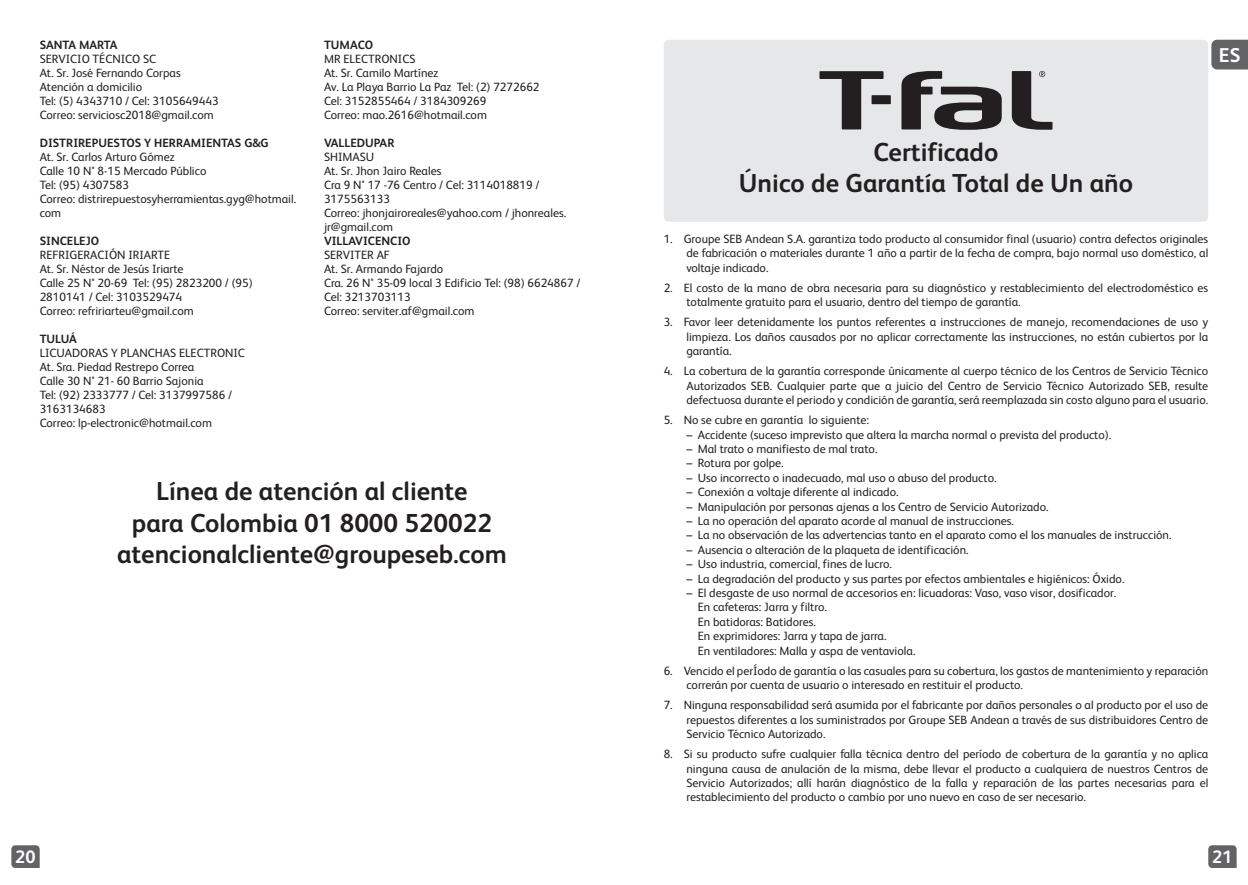
<style>
.page{position:relative;width:1248px;height:885px;background:#fff}
.page>*{position:absolute;margin:0;border:0;box-sizing:border-box;transform-origin:0 0}
.t1{font:700 26px/31.2px "FS Albert";color:#231f20;text-align:center}
.t2{font:700 20px "FS Albert";color:#fff}
.t3{font:700 18px "FS Albert";color:#fff}
.t4{font:12px/14px "FS Albert";color:#231f20}
.t5{font:700 12px "FS Albert";color:#231f20}
</style>
<div class="page">
<svg style="left:1208px;top:845px;width:28px;height:22px"></svg>
<svg style="left:11px;top:845px;width:29px;height:22px"></svg>
<svg style="left:1211px;top:40px;width:36px;height:29px"></svg>
<div style="left:663px;top:40px;width:545px;height:182px;background:#e6e7e9;border-radius:6px"></div>
<svg style="left:819px;top:71px;width:64px;height:58px"></svg>
<div style="left:871px;top:95px;width:19px;height:9px;background:#231f20"></div>
<svg style="left:1011px;top:71px;width:41px;height:59px"></svg>
<svg style="left:901px;top:71px;width:100px;height:59px"></svg>
<p class="t5" style="left:40px;top:37px;width:79px">SANTA MARTA</p>
<p class="t4" style="left:40px;top:51px;width:180px">SERVICIO TÉCNICO SC<br>At. Sr. José Fernando Corpas<br>Atención a domicilio<br>Tel: (5) 4343710 / Cel: 3105649443<br>Correo: serviciosc2018@gmail.com</p>
<p class="t5" style="left:40px;top:135px;width:230px">DISTRIREPUESTOS Y HERRAMIENTAS G&amp;G</p>
<p class="t4" style="left:40px;top:149px;width:258px">At. Sr. Carlos Arturo Gómez<br>Calle 10 N° 8-15 Mercado Público<br>Tel: (95) 4307583<br>Correo: distrirepuestosyherramientas.gyg@hotmail. com</p>
<p class="t5" style="left:40px;top:233px;width:61px">SINCELEJO</p>
<p class="t4" style="left:40px;top:247px;width:214px">REFRIGERACIÓN IRIARTE<br>At. Sr. Néstor de Jesús Iriarte<br>Calle 25 N° 20-69 Tel: (95) 2823200 / (95)<br>2810141 / Cel: 3103529474<br>Correo: refririarteu@gmail.com</p>
<p class="t5" style="left:40px;top:331px;width:39px">TULUÁ</p>
<p class="t4" style="left:40px;top:345px;width:207px">LICUADORAS Y PLANCHAS ELECTRONIC<br>At. Sra. Piedad Restrepo Correa<br>Calle 30 N° 21- 60 Barrio Sajonia<br>Tel: (92) 2333777 / Cel: 3137997586 /<br>3163134683<br>Correo: lp-electronic@hotmail.com</p>
<p class="t5" style="left:324px;top:37px;width:51px">TUMACO</p>
<p class="t4" style="left:324px;top:51px;width:217px">MR ELECTRONICS<br>At. Sr. Camilo Martínez<br>Av. La Playa Barrio La Paz Tel: (2) 7272662<br>Cel: 3152855464 / 3184309269<br>Correo: mao.2616@hotmail.com</p>
<p class="t5" style="left:324px;top:135px;width:72px">VALLEDUPAR</p>
<p class="t4" style="left:324px;top:149px;width:244px">SHIMASU<br>At. Sr. Jhon Jairo Reales<br>Cra 9 N° 17 -76 Centro / Cel: 3114018819 /<br>3175563133<br>Correo: jhonjairoreales@yahoo.com / jhonreales. jr@gmail.com</p>
<p class="t5" style="left:324px;top:233px;width:88px">VILLAVICENCIO</p>
<p class="t4" style="left:324px;top:247px;width:258px">SERVITER AF<br>At. Sr. Armando Fajardo<br>Cra. 26 N° 35-09 local 3 Edificio Tel: (98) 6624867 /<br>Cel: 3213703113<br>Correo: serviter.af@gmail.com</p>
<h1 class="t1" style="left:117px;top:475px;width:391px">Línea de atención al cliente<br>para Colombia 01 8000 520022 atencionalcliente@groupeseb.com</h1>
<h2 class="t2" style="left:1218px;top:41px;width:23px">ES</h2>
<h1 class="t1" style="left:738px;top:135px;width:395px">Certificado<br>Único de Garantía Total de Un año</h1>
<p class="t4" style="left:686px;top:231px;width:523px;text-align:justify;text-indent:-23px">1. Groupe SEB Andean S.A. garantiza todo producto al consumidor final (usuario) contra defectos originales de fabricación o materiales durante 1 año a partir de la fecha de compra, bajo normal uso doméstico, al voltaje indicado.</p>
<p class="t4" style="left:686px;top:280px;width:523px;text-indent:-23px">2. El costo de la mano de obra necesaria para su diagnóstico y restablecimiento del electrodoméstico es totalmente gratuito para el usuario, dentro del tiempo de garantía.</p>
<p class="t4" style="left:686px;top:314px;width:523px;text-align:justify;text-indent:-23px">3. Favor leer detenidamente los puntos referentes a instrucciones de manejo, recomendaciones de uso y limpieza. Los daños causados por no aplicar correctamente las instrucciones, no están cubiertos por la garantía.</p>
<p class="t4" style="left:686px;top:363px;width:523px;text-align:justify;text-indent:-23px">4. La cobertura de la garantía corresponde únicamente al cuerpo técnico de los Centros de Servicio Técnico Autorizados SEB. Cualquier parte que a juicio del Centro de Servicio Técnico Autorizado SEB, resulte defectuosa durante el periodo y condición de garantía, será reemplazada sin costo alguno para el usuario.</p>
<p class="t4" style="left:663px;top:412px;width:207px">5. No se cubre en garantía lo siguiente:</p>
<p class="t4" style="left:686px;top:427px;width:426px">– Accidente (suceso imprevisto que altera la marcha normal o prevista del producto).</p>
<p class="t4" style="left:686px;top:441px;width:192px">– Mal trato o manifiesto de mal trato.</p>
<p class="t4" style="left:686px;top:455px;width:99px">– Rotura por golpe.</p>
<p class="t4" style="left:686px;top:470px;width:311px">– Uso incorrecto o inadecuado, mal uso o abuso del producto.</p>
<p class="t4" style="left:686px;top:484px;width:214px">– Conexión a voltaje diferente al indicado.</p>
<p class="t4" style="left:686px;top:499px;width:363px">– Manipulación por personas ajenas a los Centro de Servicio Autorizado.</p>
<p class="t4" style="left:686px;top:513px;width:329px">– La no operación del aparato acorde al manual de instrucciones.</p>
<p class="t4" style="left:686px;top:527px;width:486px">– La no observación de las advertencias tanto en el aparato como el los manuales de instrucción.</p>
<p class="t4" style="left:686px;top:542px;width:284px">– Ausencia o alteración de la plaqueta de identificación.</p>
<p class="t4" style="left:686px;top:556px;width:207px">– Uso industria, comercial, fines de lucro.</p>
<p class="t4" style="left:686px;top:571px;width:439px">– La degradación del producto y sus partes por efectos ambientales e higiénicos: Óxido.</p>
<p class="t4" style="left:697px;top:585px;width:420px;text-indent:-11px">– El desgaste de uso normal de accesorios en: licuadoras: Vaso, vaso visor, dosificador.<br>En cafeteras: Jarra y filtro.<br>En batidoras: Batidores.<br>En exprimidores: Jarra y tapa de jarra.<br>En ventiladores: Malla y aspa de ventaviola.</p>
<p class="t4" style="left:686px;top:662px;width:523px;text-indent:-23px">6. Vencido el perÍodo de garantía o las casuales para su cobertura, los gastos de mantenimiento y reparación correrán por cuenta de usuario o interesado en restituir el producto.</p>
<p class="t4" style="left:686px;top:697px;width:523px;text-align:justify;text-indent:-23px">7. Ninguna responsabilidad será asumida por el fabricante por daños personales o al producto por el uso de repuestos diferentes a los suministrados por Groupe SEB Andean a través de sus distribuidores Centro de Servicio Técnico Autorizado.</p>
<p class="t4" style="left:686px;top:746px;width:523px;text-align:justify;text-indent:-23px">8. Si su producto sufre cualquier falla técnica dentro del período de cobertura de la garantía y no aplica ninguna causa de anulación de la misma, debe llevar el producto a cualquiera de nuestros Centros de Servicio Autorizados; allí harán diagnóstico de la falla y reparación de las partes necesarias para el restablecimiento del producto o cambio por uno nuevo en caso de ser necesario.</p>
<h3 class="t3" style="left:15px;top:844px;width:22px">20</h3>
<h3 class="t3" style="left:1211px;top:844px;width:22px">21</h3>
</div>
